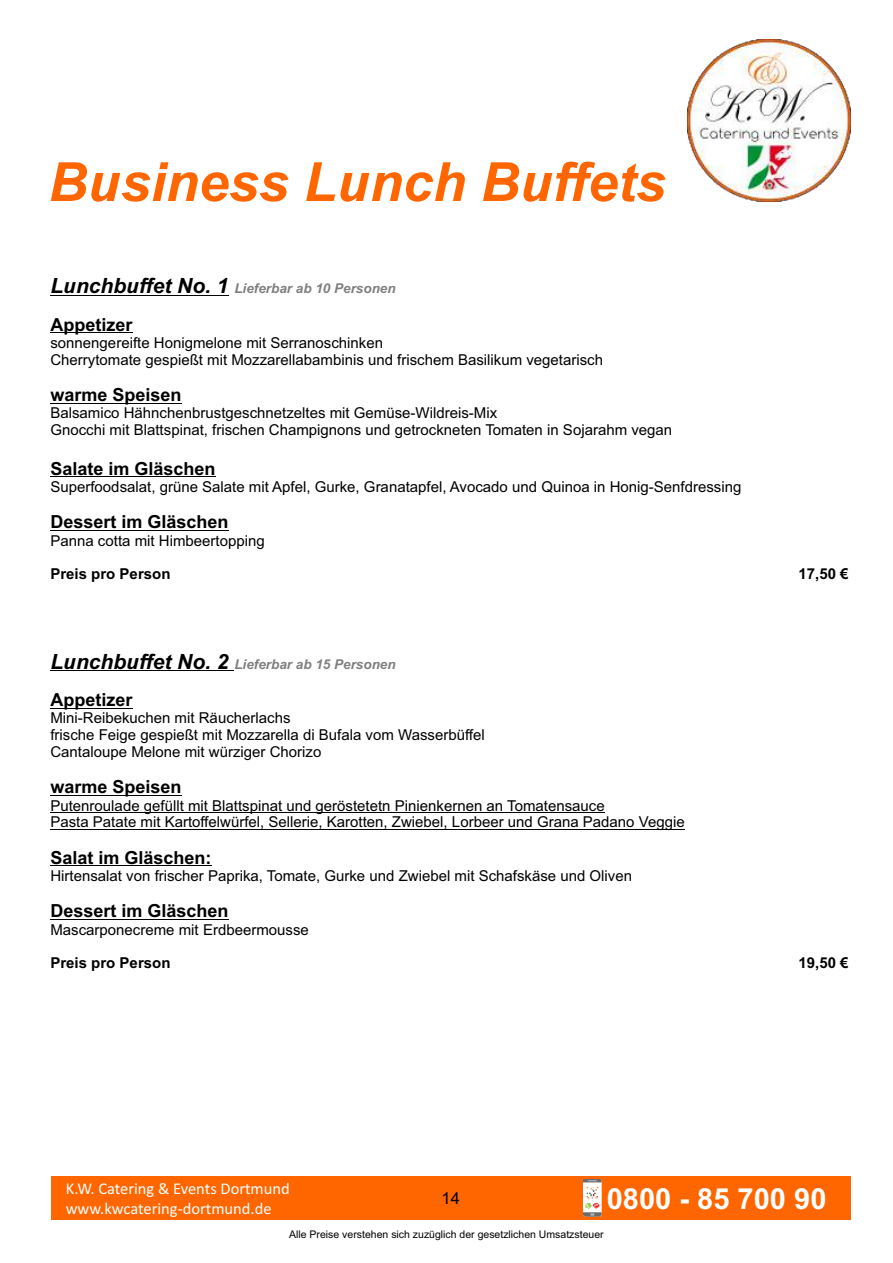
<style>
.page{position:relative;width:893px;height:1263px;background:#fff}
.page>*{position:absolute;margin:0;border:0;box-sizing:border-box;transform-origin:0 0}
.t1{font:italic 700 54px "Arial";color:#f60}
.t2{font:700 29.1px "Arial";color:#fff}
.t3{font:700 18px "Arial";color:#000}
.t4{font:16.5px/20.1px "Calibri";color:#fff}
.t5{font:16.5px "Arial";color:#000}
.t6{font:15px/16.8px "Arial";color:#000}
.t7{font:700 15px "Arial";color:#000}
.t8{font:italic 700 13.5px "Arial";color:#808080}
.t9{font:10.5px "Arial";color:#000}
.s1{font-size:21px;color:#000}
</style>
<div class="page">
<img style="left:687px;top:39px;width:163px;height:163px">
<div style="left:51px;top:1176px;width:800px;height:44px;background:#f60"></div>
<img style="left:584px;top:1179px;width:18px;height:38px">
<hr style="left:50px;top:295px;width:179px;height:1px;background:#000">
<hr style="left:50px;top:332px;width:82px;height:1px;background:#000">
<hr style="left:50px;top:403px;width:132px;height:1px;background:#000">
<hr style="left:50px;top:476px;width:166px;height:1px;background:#000">
<hr style="left:50px;top:530px;width:179px;height:1px;background:#000">
<hr style="left:50px;top:670px;width:184px;height:1px;background:#000">
<hr style="left:50px;top:708px;width:82px;height:1px;background:#000">
<hr style="left:50px;top:795px;width:132px;height:1px;background:#000">
<hr style="left:50px;top:812px;width:555px;height:1px;background:#000">
<hr style="left:50px;top:829px;width:635px;height:1px;background:#000">
<hr style="left:50px;top:865px;width:162px;height:1px;background:#000">
<hr style="left:50px;top:919px;width:179px;height:1px;background:#000">
<h1 class="t1" style="left:49px;top:162px;width:619px">Business Lunch Buffets</h1>
<p class="t8" style="left:50px;top:283px;width:347px"><span class="s1">Lunchbuffet No. 1</span> Lieferbar ab 10 Personen</p>
<p class="t3" style="left:50px;top:317px;width:84px">Appetizer</p>
<p class="t6" style="left:50px;top:336px;width:554px">sonnengereifte Honigmelone mit Serranoschinken<br>Cherrytomate gespießt mit Mozzarellabambinis und frischem Basilikum vegetarisch</p>
<p class="t3" style="left:50px;top:388px;width:133px">warme Speisen</p>
<p class="t6" style="left:50px;top:406px;width:623px">Balsamico Hähnchenbrustgeschnetzeltes mit Gemüse-Wildreis-Mix<br>Gnocchi mit Blattspinat, frischen Champignons und getrockneten Tomaten in Sojarahm vegan</p>
<p class="t3" style="left:50px;top:462px;width:167px">Salate im Gläschen</p>
<p class="t6" style="left:50px;top:480px;width:692px">Superfoodsalat, grüne Salate mit Apfel, Gurke, Granatapfel, Avocado und Quinoa in Honig-Senfdressing</p>
<p class="t3" style="left:50px;top:515px;width:180px">Dessert im Gläschen</p>
<p class="t6" style="left:50px;top:533px;width:216px">Panna cotta mit Himbeertopping</p>
<p class="t7" style="left:50px;top:568px;width:122px">Preis pro Person</p>
<p class="t7" style="left:799px;top:568px;width:52px">17,50 €</p>
<p class="t8" style="left:50px;top:659px;width:347px"><span class="s1">Lunchbuffet No. 2</span> Lieferbar ab 15 Personen</p>
<p class="t3" style="left:50px;top:693px;width:84px">Appetizer</p>
<p class="t6" style="left:50px;top:711px;width:436px">Mini-Reibekuchen mit Räucherlachs<br>frische Feige gespießt mit Mozzarella di Bufala vom Wasserbüffel<br>Cantaloupe Melone mit würziger Chorizo</p>
<p class="t3" style="left:50px;top:780px;width:133px">warme Speisen</p>
<p class="t6" style="left:50px;top:798px;width:636px">Putenroulade gefüllt mit Blattspinat und geröstetetn Pinienkernen an Tomatensauce<br>Pasta Patate mit Kartoffelwürfel, Sellerie, Karotten, Zwiebel, Lorbeer und Grana Padano Veggie</p>
<p class="t3" style="left:50px;top:850px;width:163px">Salat im Gläschen:</p>
<p class="t6" style="left:50px;top:869px;width:583px">Hirtensalat von frischer Paprika, Tomate, Gurke und Zwiebel mit Schafskäse und Oliven</p>
<p class="t3" style="left:50px;top:904px;width:180px">Dessert im Gläschen</p>
<p class="t6" style="left:50px;top:922px;width:260px">Mascarponecreme mit Erdbeermousse</p>
<p class="t7" style="left:50px;top:957px;width:122px">Preis pro Person</p>
<p class="t7" style="left:799px;top:957px;width:52px">19,50 €</p>
<p class="t4" style="left:66px;top:1180px;width:225px">K.W. Catering &amp; Events Dortmund www.kwcatering-dortmund.de</p>
<h2 class="t2" style="left:607px;top:1188px;width:221px">0800 - 85 700 90</h2>
<p class="t9" style="left:289px;top:1230px;width:316px">Alle Preise verstehen sich zuzüglich der gesetzlichen Umsatzsteuer</p>
<p class="t5" style="left:442px;top:1192px;width:20px">14</p>
</div>
